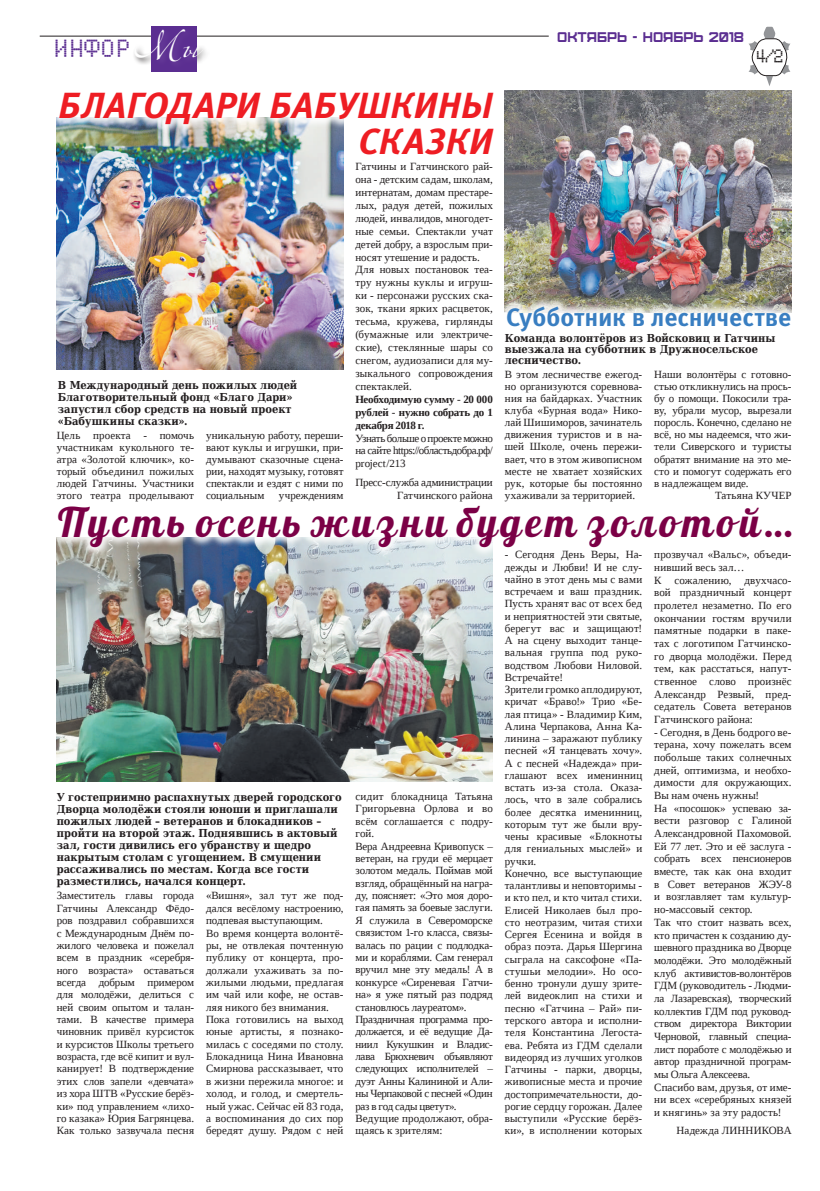
<style>
.page{position:relative;width:820px;height:1191px;background:#fff}
.page>*{position:absolute;margin:0;border:0;box-sizing:border-box;transform-origin:0 0}
.t1{font:48px "Alexandra Zeferino One";color:#fff}
.t2{font:40.7px "Lobster";letter-spacing:.105em;color:#7b0046}
.t3{font:italic 700 36.3px/36px "Meta Pro";letter-spacing:.005em;color:#ee1d23;text-align:right}
.t4{font:700 25.2px "Meta Pro";letter-spacing:-.005em;color:#397ec1}
.t5{font:20px "Dotf 1";color:#5b2e91}
.t6{font:15px "Dotf 1";color:#231f20}
.t7{font:14px "Furore";color:#5b2e91}
.t8{font:11px/12.2px "Liberation Serif";letter-spacing:.005em;color:#231f20;text-align:justify}
.t9{font:11px/12.4px "Liberation Serif";letter-spacing:-.015em;color:#231f20}
.t10{font:700 11px/12px "DejaVu Serif Condensed";color:#231f20}
.t11{font:700 11px/12.9px "Liberation Serif";letter-spacing:-.025em;color:#231f20;text-align:justify}
</style>
<div class="page">
<hr style="left:40px;top:36px;width:508px;height:1px;background:#231f20">
<div style="left:151px;top:27px;width:46px;height:45px;background:#5b2e91"></div>
<svg style="left:132px;top:35px;width:78px;height:29px"></svg>
<svg style="left:747px;top:27px;width:43px;height:64px"></svg>
<img style="left:57px;top:558px;width:435px;height:223px">
<img style="left:57px;top:165px;width:286px;height:204px">
<img style="left:504px;top:91px;width:287px;height:204px">
<div style="left:49px;top:82px;width:455px;height:83px;background:#fff;opacity:.89"></div>
<div style="left:48px;top:495px;width:753px;height:63px;background:#fff;opacity:.89"></div>
<div style="left:496px;top:295px;width:304px;height:46px;background:#fff;opacity:.89"></div>
<h3 class="t5" style="left:53px;top:41px;width:80px">Инфор</h3>
<h1 class="t1" style="left:134px;top:13px;width:67px">Мы</h1>
<p class="t7" style="left:557px;top:28px;width:188px">октябрь - ноябрь 2018</p>
<h3 class="t3" style="left:58px;top:89px;width:436px">БЛАГОДАРИ БАБУШКИНЫ<br>СКАЗКИ</h3>
<h3 class="t6" style="left:755px;top:50px;width:31px">4/2</h3>
<p class="t10" style="left:58px;top:379px;width:241px">В Международный день пожилых людей Благотворительный фонд «Благо Дари» запустил сбор средств на новый проект «Бабушкины сказки».</p>
<p class="t8" style="left:57px;top:429px;width:139px">Цель проекта - помочь участникам кукольного те&shy;атра «Золотой ключик», ко&shy;торый объединил пожилых людей Гатчины. Участники этого театра проделывают</p>
<p class="t8" style="left:206px;top:429px;width:139px">уникальную работу, переши&shy;вают куклы и игрушки, при&shy;думывают сказочные сцена&shy;рии, находят музыку, готовят спектакли и ездят с ними по социальным</p>
<p class="t8" style="left:279px;top:489px;width:66px">учреждениям</p>
<p class="t8" style="left:355px;top:160px;width:139px;line-height:12.9px;text-align:left">Гатчины и Гатчинского рай&shy;она - детским садам, школам, интернатам, домам престаре&shy;лых, радуя детей, пожилых людей, инвалидов, многодет&shy;ные семьи. Спектакли учат детей добру, а взрослым при&shy;носят утешение и радость.<br>Для новых постановок теа&shy;тру нужны куклы и игруш&shy;ки - персонажи русских ска&shy;зок, ткани ярких расцветок, тесьма, кружева, гирлянды (бумажные или электриче&shy;ские), стеклянные шары со снегом, аудиозаписи для му&shy;зыкального сопровождения спектаклей.</p>
<p class="t11" style="left:355px;top:392px;width:139px">Необходимую сумму - 20 000 рублей - нужно собрать до 1 декабря 2018 г.</p>
<p class="t8" style="left:355px;top:431px;width:139px;line-height:12.9px">Узнать больше о проекте можно на сайте https://областьдобра.рф/ project/213</p>
<p class="t8" style="left:355px;top:476px;width:139px;line-height:12.9px;text-align:right">Пресс-служба администрации<br>Гатчинского района</p>
<h3 class="t4" style="left:506px;top:301px;width:286px">Субботник в лесничестве</h3>
<p class="t10" style="left:504px;top:332px;width:272px;line-height:11px">Команда волонтёров из Войсковиц и Гатчины выезжала на субботник в Дружносельское лесничество.</p>
<p class="t8" style="left:504px;top:368px;width:139px">В этом лесничестве ежегод&shy;но организуются соревнова&shy;ния на байдарках. Участник клуба «Бурная вода» Нико&shy;лай Шишиморов, зачинатель движения туристов и в на&shy;шей Школе, очень пережи&shy;вает, что в этом живописном месте не хватает хозяйских рук, которые бы постоянно ухаживали за территорией.</p>
<p class="t8" style="left:654px;top:368px;width:139px">Наши волонтёры с готовно-</p>
<p class="t8" style="left:654px;top:380px;width:139px">стью откликнулись на прось-</p>
<p class="t9" style="left:654px;top:392px;width:139px">бу о помощи. Покосили тра-</p>
<p class="t8" style="left:654px;top:404px;width:139px">ву, убрали мусор, вырезали</p>
<p class="t8" style="left:654px;top:416px;width:139px">поросль. Конечно, сделано не</p>
<p class="t8" style="left:654px;top:428px;width:139px">всё, но мы надеемся, что жи-</p>
<p class="t8" style="left:654px;top:440px;width:139px">тели Сиверского и туристы</p>
<p class="t8" style="left:654px;top:453px;width:139px">обратят внимание на это ме-</p>
<p class="t8" style="left:654px;top:465px;width:139px">сто и помогут содержать его</p>
<p class="t8" style="left:654px;top:477px;width:96px">в надлежащем виде.</p>
<p class="t8" style="left:714px;top:489px;width:78px">Татьяна КУЧЕР</p>
<h2 class="t2" style="left:58px;top:496px;width:736px">Пусть осень жизни будет золотой…</h2>
<p class="t10" style="left:57px;top:790px;width:286px">У гостеприимно распахнутых дверей городского Дворца молодёжи стояли юноши и приглашали пожилых людей – ветеранов и блокадников – пройти на второй этаж. Поднявшись в актовый зал, гости дивились его убранству и щедро накрытым столам с угощением. В смущении рассаживались по местам. Когда все гости разместились, начался концерт.</p>
<p class="t8" style="left:57px;top:889px;width:139px">Заместитель главы города Гатчины Александр Фёдо&shy;ров поздравил собравшихся с Международным Днём по&shy;жилого человека и пожелал всем в праздник «серебря&shy;ного возраста» оставаться всегда добрым примером для молодёжи, делиться с ней своим опытом и талан&shy;тами. В качестве примера чиновник привёл курсисток и курсистов Школы третьего возраста, где всё кипит и вул&shy;канирует! В подтверждение этих слов запели «девчата» из хора ШТВ «Русские берёз&shy;ки» под управлением «лихо&shy;го казака» Юрия Багрянцева.<br>Как только зазвучала песня</p>
<p class="t8" style="left:206px;top:889px;width:139px;text-align:left">«Вишня», зал тут же под&shy;дался весёлому настроению, подпевая выступающим.<br>Во время концерта волонтё&shy;ры, не отвлекая почтенную публику от концерта, про&shy;должали ухаживать за по&shy;жилыми людьми, предлагая им чай или кофе, не остав&shy;ляя никого без внимания.<br>Пока готовились на выход юные артисты, я познако&shy;милась с соседями по столу.<br>Блокадница Нина Ивановна<br>Смирнова рассказывает, что в жизни пережила многое: и холод, и голод, и смертель&shy;ный ужас. Сейчас ей 83 года, а воспоминания до сих пор бередят душу. Рядом с ней</p>
<p class="t9" style="left:355px;top:790px;width:139px">сидит блокадница Татьяна<br>Григорьевна Орлова и во всём соглашается с подру&shy;гой.<br>Вера Андреевна Кривопуск – ветеран, на груди её мерцает золотом медаль. Поймав мой взгляд, обращённый на награ&shy;ду, поясняет: «Это моя доро&shy;гая память за боевые заслуги.<br>Я служила в Североморске связистом 1-го класса, связы&shy;валась по рации с подлодка&shy;ми и кораблями. Сам генерал вручил мне эту медаль! А в конкурсе «Сиреневая Гатчи&shy;на» я уже пятый раз подряд становлюсь лауреатом».<br>Праздничная программа про&shy;должается, и её ведущие Да&shy;ниил Кукушкин и Владис&shy;лава Брюхневич объявляют следующих исполнителей – дуэт Анны Калининой и Али&shy;ны Черпаковой с песней «Один раз в год сады цветут».<br>Ведущие продолжают, обра&shy;щаясь к зрителям:</p>
<p class="t8" style="left:504px;top:548px;width:139px;text-align:left">- Сегодня День Веры, На&shy;дежды и Любви! И не слу&shy;чайно в этот день мы с вами встречаем и ваш праздник.<br>Пусть хранят вас от всех бед и неприятностей эти святые, берегут вас и защищают!<br>А на сцену выходит танце&shy;вальная группа под руко&shy;водством Любови Ниловой.<br>Встречайте!<br>Зрители громко аплодируют, кричат «Браво!» Трио «Бе&shy;лая птица» - Владимир Ким,<br>Алина Черпакова, Анна Ка&shy;линина – заражают публику песней «Я танцевать хочу».<br>А с песней «Надежда» при&shy;глашают всех именинниц встать из-за стола. Оказа&shy;лось, что в зале собрались более десятка именинниц, которым тут же были вру&shy;чены красивые «Блокноты для гениальных мыслей» и ручки.<br>Конечно, все выступающие талантливы и неповторимы - и кто пел, и кто читал стихи.<br>Елисей Николаев был про&shy;сто неотразим, читая стихи<br>Сергея Есенина и войдя в образ поэта. Дарья Шергина сыграла на саксофоне «Па&shy;стушьи мелодии». Но осо&shy;бенно тронули душу зрите&shy;лей видеоклип на стихи и песню «Гатчина – Рай» пи&shy;терского автора и исполни&shy;теля Константина Легоста&shy;ева. Ребята из ГДМ сделали видеоряд из лучших уголков<br>Гатчины - парки, дворцы, живописные места и прочие достопримечательности, до&shy;рогие сердцу горожан. Далее выступили «Русские берёз&shy;ки», в исполнении которых</p>
<p class="t8" style="left:654px;top:548px;width:139px;line-height:12.7px;text-align:left">прозвучал «Вальс», объеди&shy;нивший весь зал…<br>К сожалению, двухчасо&shy;вой праздничный концерт пролетел незаметно. По его окончании гостям вручили памятные подарки в паке&shy;тах с логотипом Гатчинско&shy;го дворца молодёжи. Перед тем, как расстаться, напут&shy;ственное слово произнёс<br>Александр Резвый, пред&shy;седатель Совета ветеранов<br>Гатчинского района:</p>
<p class="t8" style="left:654px;top:725px;width:139px;line-height:12.7px;text-align:left">- Сегодня, в День бодрого ве&shy;терана, хочу пожелать всем побольше таких солнечных дней, оптимизма, и необхо&shy;димости для окружающих.<br>Вы нам очень нужны!<br>На «посошок» успеваю за&shy;вести разговор с Галиной<br>Александровной Пахомовой.<br>Ей 77 лет. Это и её заслуга - собрать всех пенсионеров вместе, так как она входит в Совет ветеранов ЖЭУ-8 и возглавляет там культур&shy;но-массовый сектор.<br>Так что стоит назвать всех, кто причастен к созданию ду&shy;шевного праздника во Дворце молодёжи. Это молодёжный клуб активистов-волонтёров<br>ГДМ (руководитель - Людми&shy;ла Лазаревская), творческий коллектив ГДМ под руковод&shy;ством директора Виктории<br>Черновой, главный специа&shy;лист поработе с молодёжью и автор праздничной програм&shy;мы Ольга Алексеева.<br>Спасибо вам, друзья, от име&shy;ни всех «серебряных князей и княгинь» за эту радость!</p>
<p class="t8" style="left:676px;top:1124px;width:117px">Надежда ЛИННИКОВА</p>
</div>
